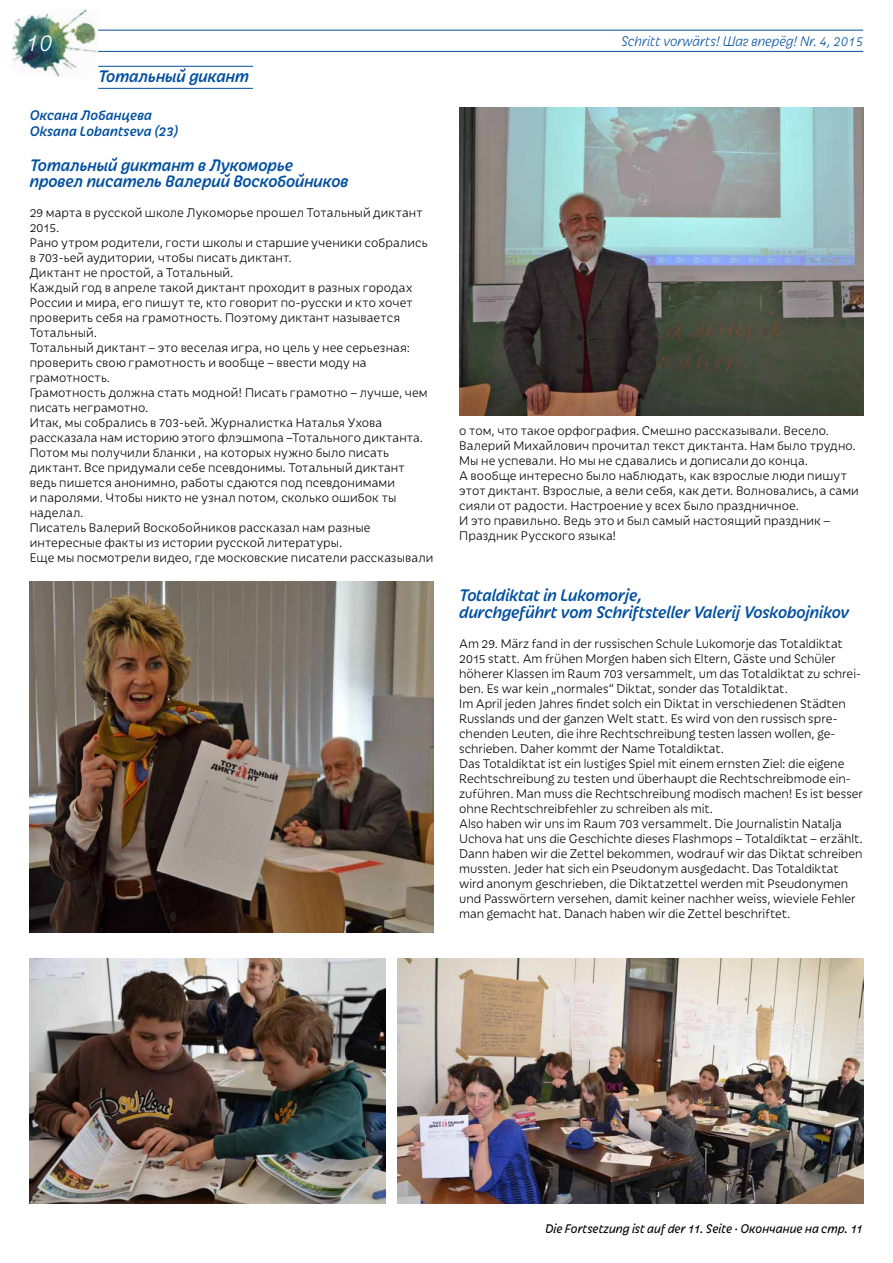
<style>
.page{position:relative;width:893px;height:1263px;background:#fff}
.page>*{position:absolute;margin:0;border:0;box-sizing:border-box;transform-origin:0 0}
.t1{font:italic 300 27px "Iskra";color:#fff}
.t2{font:italic 500 18px/16.5px "Iskra";color:#004f9f}
.t3{font:italic 300 15px "Iskra";color:#004f9f}
.t4{font:italic 500 15px/16.5px "Iskra";letter-spacing:.01em;color:#004f9f}
.t5{font:300 13.5px/15px "Iskra";letter-spacing:.005em;color:#000}
.t6{font:italic 13.5px "Iskra";color:#000}
</style>
<div class="page">
<img style="left:12px;top:9px;width:88px;height:68px">
<hr style="left:98px;top:30px;width:765px;height:1px;background:#004f9f">
<hr style="left:98px;top:51px;width:765px;height:1px;background:#004f9f">
<hr style="left:98px;top:66px;width:155px;height:1px;background:#004f9f">
<hr style="left:98px;top:88px;width:155px;height:1px;background:#004f9f">
<img style="left:30px;top:581px;width:404px;height:352px">
<img style="left:30px;top:959px;width:356px;height:245px">
<img style="left:459px;top:108px;width:404px;height:308px">
<img style="left:398px;top:959px;width:465px;height:245px">
<h1 class="t1" style="left:26px;top:25px;width:29px">10</h1>
<p class="t3" style="left:621px;top:31px;width:243px">Schritt vorwärts! Шаг вперёд! Nr. 4, 2015</p>
<h2 class="t2" style="left:98px;top:67px;width:152px">Тотальный дикант</h2>
<p class="t4" style="left:30px;top:106px;width:150px">Оксана Лобанцева<br>Oksana Lobantseva (23)</p>
<h2 class="t2" style="left:30px;top:155px;width:320px">Тотальный диктант в Лукоморье провел писатель Валерий Воскобойников</h2>
<p class="t5" style="left:30px;top:205px;width:405px">29 марта в русской школе Лукоморье прошел Тотальный диктант 2015.<br>Рано утром родители, гости школы и старшие ученики собрались в 703-ьей аудитории, чтобы писать диктант.<br>Диктант не простой, а Тотальный.<br>Каждый год в апреле такой диктант проходит в разных городах России и мира, его пишут те, кто говорит по-русски и кто хочет проверить себя на грамотность. Поэтому диктант называется Тотальный.<br>Тотальный диктант – это веселая игра, но цель у нее серьезная: проверить свою грамотность и вообще – ввести моду на грамотность.<br>Грамотность должна стать модной! Писать грамотно – лучше, чем писать неграмотно.<br>Итак, мы собрались в 703-ьей. Журналистка Наталья Ухова рассказала нам историю этого флэшмопа –Тотального диктанта.<br>Потом мы получили бланки , на которых нужно было писать диктант. Все придумали себе псевдонимы. Тотальный диктант ведь пишется анонимно, работы сдаются под псевдонимами<br>и паролями. Чтобы никто не узнал потом, сколько ошибок ты наделал.<br>Писатель Валерий Воскобойников рассказал нам разные интересные факты из истории русской литературы.<br>Еще мы посмотрели видео, где московские писатели рассказывали</p>
<p class="t5" style="left:459px;top:422px;width:401px">о том, что такое орфография. Смешно рассказывали. Весело.<br>Валерий Михайлович прочитал текст диктанта. Нам было трудно.<br>Мы не успевали. Но мы не сдавались и дописали до конца.<br>А вообще интересно было наблюдать, как взрослые люди пишут этот диктант. Взрослые, а вели себя, как дети. Волновались, а сами сияли от радости. Настроение у всех было праздничное.<br>И это правильно. Ведь это и был самый настоящий праздник – Праздник Русского языка!</p>
<h2 class="t2" style="left:459px;top:586px;width:392px">Totaldiktat in Lukomorje,<br>durchgeführt vom Schriftsteller Valerij Voskobojnikov</h2>
<p class="t5" style="left:459px;top:635px;width:405px">Am 29. März fand in der russischen Schule Lukomorje das Totaldiktat 2015 statt. Am frühen Morgen haben sich Eltern, Gäste und Schüler höherer Klassen im Raum 703 versammelt, um das Totaldiktat zu schrei&shy;ben. Es war kein „normales“ Diktat, sonder das Totaldiktat.<br>Im April jeden Jahres findet solch ein Diktat in verschiedenen Städten Russlands und der ganzen Welt statt. Es wird von den russisch spre&shy;chenden Leuten, die ihre Rechtschreibung testen lassen wollen, ge&shy;schrieben. Daher kommt der Name Totaldiktat.<br>Das Totaldiktat ist ein lustiges Spiel mit einem ernsten Ziel: die eigene Rechtschreibung zu testen und überhaupt die Rechtschreibmode ein&shy;zuführen. Man muss die Rechtschreibung modisch machen! Es ist besser ohne Rechtschreibfehler zu schreiben als mit.<br>Also haben wir uns im Raum 703 versammelt. Die Journalistin Natalja Uchova hat uns die Geschichte dieses Flashmops – Totaldiktat – erzählt.<br>Dann haben wir die Zettel bekommen, wodrauf wir das Diktat schreiben mussten. Jeder hat sich ein Pseudonym ausgedacht. Das Totaldiktat wird anonym geschrieben, die Diktatzettel werden mit Pseudonymen und Passwörtern versehen, damit keiner nachher weiss, wieviele Fehler man gemacht hat. Danach haben wir die Zettel beschriftet.</p>
<p class="t6" style="left:545px;top:1219px;width:320px">Die Fortsetzung ist auf der 11. Seite · Окончание на стр. 11</p>
</div>
